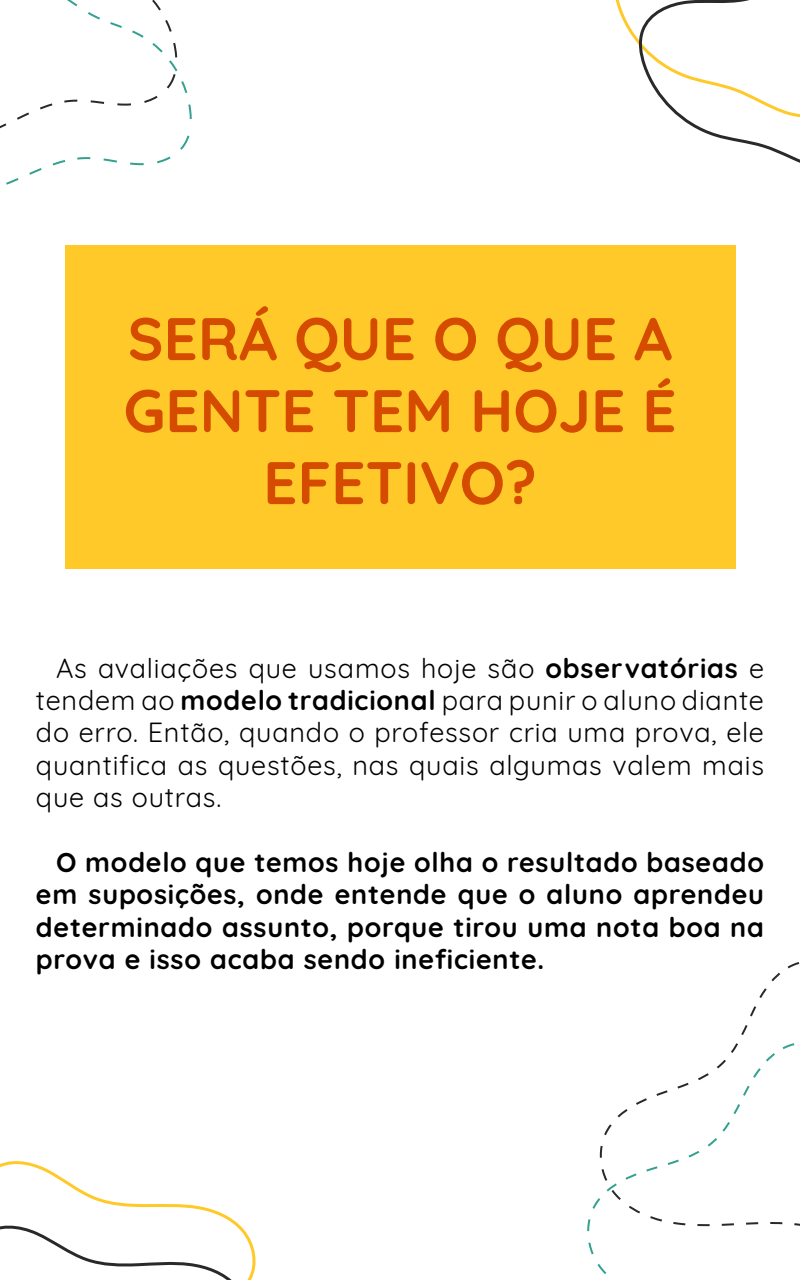
<style>
.page{position:relative;width:800px;height:1280px;background:#fff}
.page>*{position:absolute;margin:0;border:0;box-sizing:border-box;transform-origin:0 0}
.t1{font:700 60px/72px "Quicksand";color:#d54c00;text-align:center}
.t2{font:27px/32.4px "Quicksand";letter-spacing:.03em;color:#000;text-align:justify}
.t3{font:700 27px/32.4px "Quicksand";letter-spacing:.03em;color:#000;text-align:justify}
.s1{font-weight:700}
</style>
<div class="page">
<svg style="left:0;top:0;width:192px;height:185px"></svg>
<svg style="left:587px;top:1219px;width:4px;height:33px"></svg>
<svg style="left:599px;top:1146px;width:3px;height:25px"></svg>
<svg style="left:602px;top:962px;width:198px;height:308px"></svg>
<div style="left:65px;top:245px;width:670px;height:324px;background:#ffc929"></div>
<svg style="left:0;top:1161px;width:256px;height:119px"></svg>
<svg style="left:615px;top:0;width:185px;height:163px"></svg>
<h1 class="t1" style="left:123px;top:298px;width:555px">SERÁ QUE O QUE A<br>GENTE TEM HOJE É<br>EFETIVO?</h1>
<p class="t2" style="left:36px;top:649px;width:730px;text-indent:20px">As avaliações que usamos hoje são <span class="s1">observatórias</span> e tendem ao <span class="s1">modelo tradicional</span> para punir o aluno diante do erro. Então, quando o professor cria uma prova, ele quantifica as questões, nas quais algumas valem mais que as outras.</p>
<p class="t3" style="left:36px;top:844px;width:730px;text-indent:20px">O modelo que temos hoje olha o resultado baseado em suposições, onde entende que o aluno aprendeu determinado assunto, porque tirou uma nota boa na prova e isso acaba sendo ineficiente.</p>
</div>
